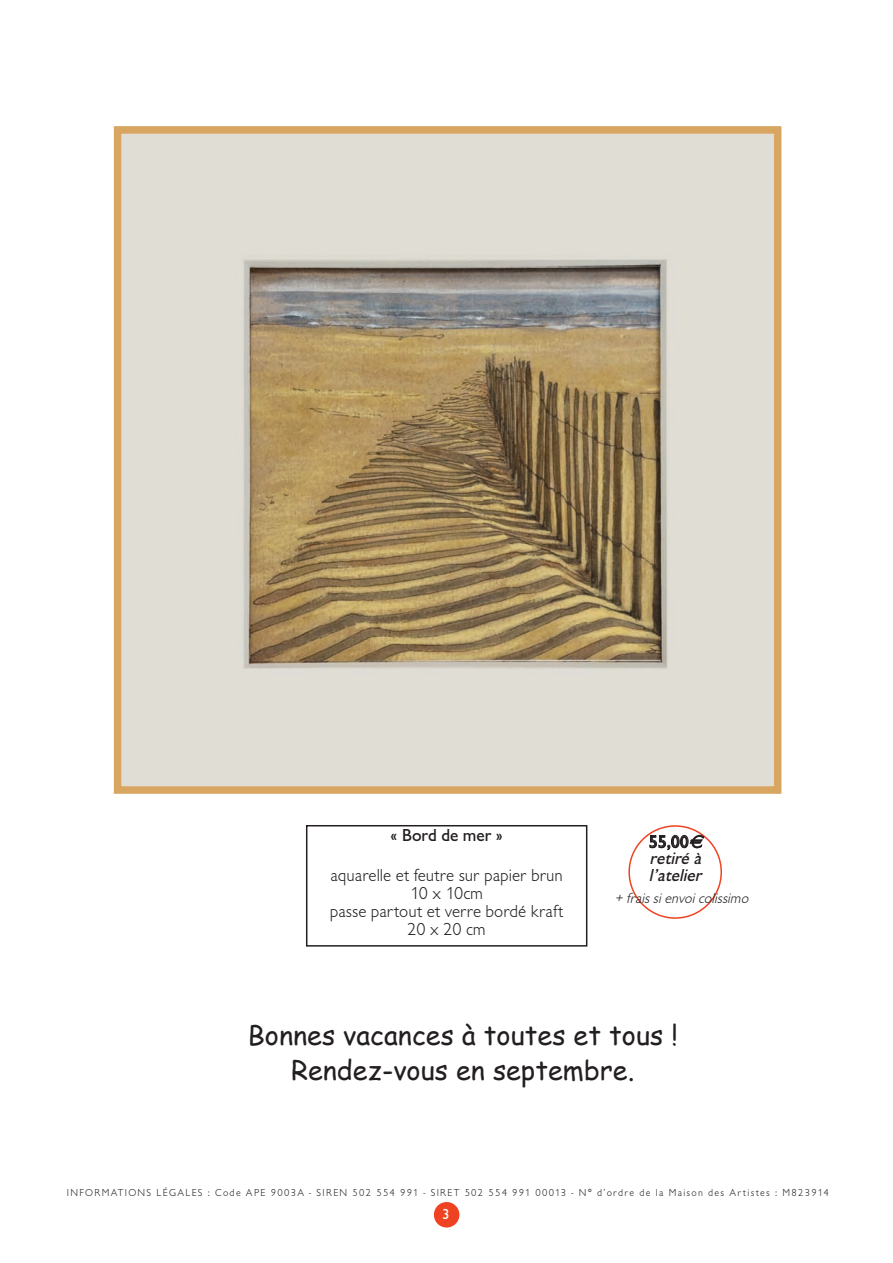
<style>
.page{position:relative;width:893px;height:1263px;background:#fff}
.page>*{position:absolute;margin:0;border:0;box-sizing:border-box;transform-origin:0 0}
.t1{font:27px/35.4px "Comic Sans MS";color:#231f20;text-align:center}
.t2{font:300 18px/18px "Giltus T";color:#231f20;text-align:center}
.t3{font:500 18px "Giltus T";color:#231f20}
.t4{font:italic 500 18px/16.5px "Giltus T";color:#231f20}
.t5{font:italic 300 15px "Giltus T";color:#231f20}
.t6{font:500 15px "Giltus T";color:#fff}
.t7{font:300 10.5px "Giltus T";letter-spacing:.125em;color:#231f20}
</style>
<div class="page">
<div style="left:434px;top:1202px;width:25px;height:25px;background:#ee4222;border-radius:50%"></div>
<img style="left:123px;top:135px;width:649px;height:650px">
<div style="left:114px;top:126px;width:667px;height:668px;border:8px solid #d8a661"></div>
<div style="left:306px;top:825px;width:281px;height:121px;border:2px solid #231f20"></div>
<svg style="left:628px;top:825px;width:94px;height:94px"></svg>
<h2 class="t3" style="left:391px;top:825px;width:114px">« Bord de mer »</h2>
<h2 class="t2" style="left:330px;top:866px;width:235px">aquarelle et feutre sur papier brun<br>10 x 10cm<br>passe partout et verre bordé kraft<br>20 x 20 cm</h2>
<h2 class="t3" style="left:649px;top:831px;width:42px">55,00</h2>
<h2 class="t4" style="left:649px;top:850px;width:57px">retiré à l’atelier</h2>
<h3 class="t5" style="left:615px;top:889px;width:137px">+ frais si envoi colissimo</h3>
<h1 class="t1" style="left:248px;top:1016px;width:431px">Bonnes vacances à toutes et tous !<br>Rendez-vous en septembre.</h1>
<p class="t7" style="left:67px;top:1186px;width:764px">INFORMATIONS LÉGALES : Code APE 9003A - SIREN 502 554 991 - SIRET 502 554 991 00013 - N° d’ordre de la Maison des Artistes : M823914</p>
<h3 class="t6" style="left:442px;top:1205px;width:9px">3</h3>
</div>
